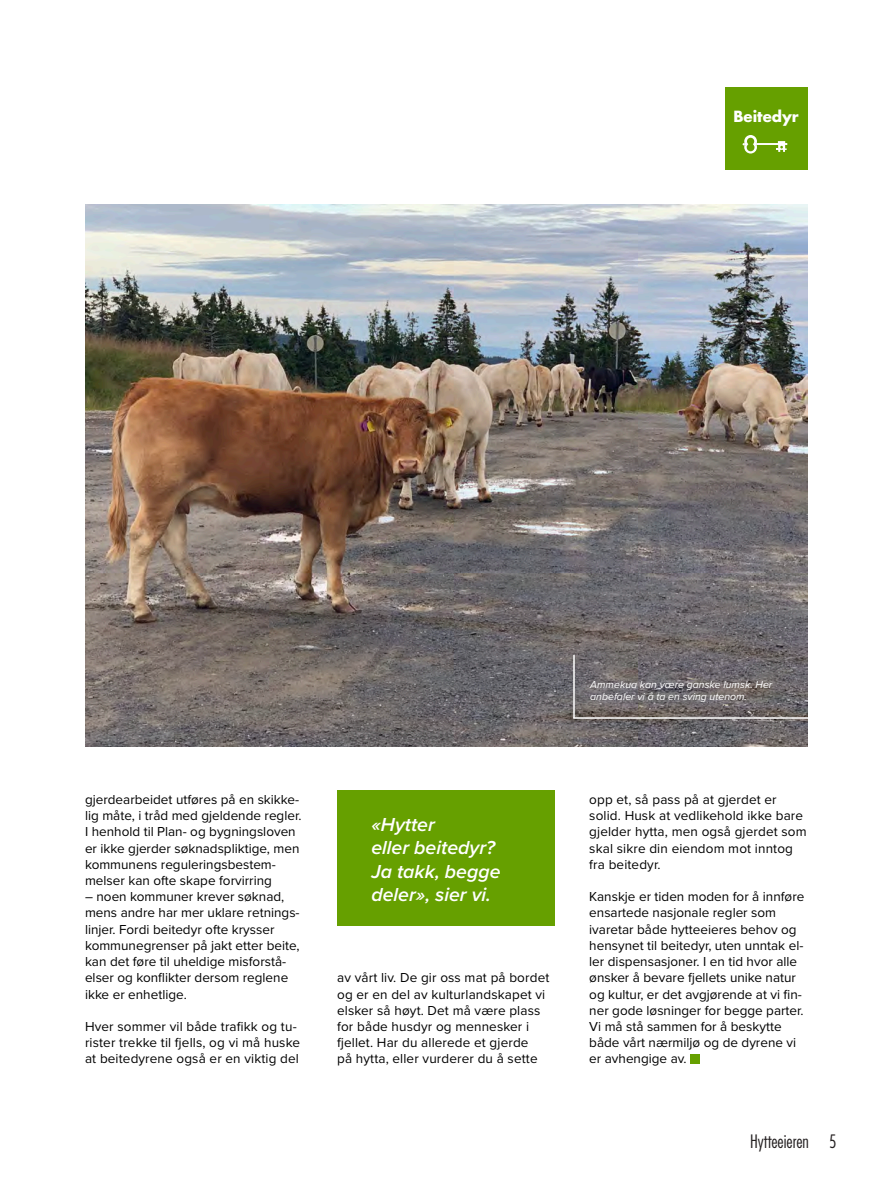
<style>
.page{position:relative;width:893px;height:1191px;background:#fff}
.page>*{position:absolute;margin:0;border:0;box-sizing:border-box;transform-origin:0 0}
.Sitat{font:italic 600 19.5px/23.4px "Proxima Nova";color:#fff}
.t1{font:300 condensed 18px "Futura Std";color:#231f20}
.Heading_i_temabokser{font:700 15px "Futura Std";color:#fff}
.Brødtekst{font:13.5px/16.2px "Proxima Nova";color:#000001}
.Fotokreditering{font:italic 10.5px/12.6px "Proxima Nova";color:#fff}
</style>
<div class="page">
<img style="left:85px;top:204px;width:722px;height:542px">
<div style="left:725px;top:87px;width:82px;height:83px;background:#66a000"></div>
<svg style="left:742px;top:135px;width:46px;height:18px"></svg>
<div style="left:690px;top:1054px;width:9px;height:9px;background:#66a000"></div>
<div style="left:337px;top:790px;width:218px;height:136px;background:#66a000"></div>
<hr style="left:573px;top:717px;width:279px;height:1px;background:#fff">
<hr style="left:573px;top:655px;width:2px;height:63px;background:#fff">
<p class="Heading_i_temabokser" style="left:733px;top:106px;width:67px">Beitedyr</p>
<p class="Brødtekst" style="left:85px;top:791px;width:218px">gjerdearbeidet utføres på en skikke&shy;lig måte, i tråd med gjeldende regler.<br>I henhold til Plan- og bygningsloven er ikke gjerder søknadspliktige, men kommunens reguleringsbestem&shy;melser kan ofte skape forvirring</p>
<p class="Brødtekst" style="left:85px;top:888px;width:216px">– noen kommuner krever søknad, mens andre har mer uklare retnings&shy;linjer. Fordi beitedyr ofte krysser kommunegrenser på jakt etter beite, kan det føre til uheldige misforstå&shy;elser og konflikter dersom reglene ikke er enhetlige.</p>
<p class="Brødtekst" style="left:85px;top:1017px;width:217px">Hver sommer vil både trafikk og tu&shy;rister trekke til fjells, og vi må huske at beitedyrene også er en viktig del</p>
<p class="Sitat" style="left:371px;top:812px;width:125px">«Hytter<br>eller beitedyr?</p>
<p class="Sitat" style="left:371px;top:858px;width:131px">Ja takk, begge deler», sier vi.</p>
<p class="Brødtekst" style="left:337px;top:969px;width:214px">av vårt liv. De gir oss mat på bordet og er en del av kulturlandskapet vi elsker så høyt. Det må være plass for både husdyr og mennesker i fjellet. Har du allerede et gjerde<br>på hytta, eller vurderer du å sette</p>
<p class="Fotokreditering" style="left:590px;top:677px;width:184px">Ammekua kan være ganske lumsk. Her anbefaler vi å ta en sving utenom.</p>
<p class="Brødtekst" style="left:589px;top:791px;width:219px">opp et, så pass på at gjerdet er solid. Husk at vedlikehold ikke bare gjelder hytta, men også gjerdet som skal sikre din eiendom mot inntog fra beitedyr.</p>
<p class="Brødtekst" style="left:589px;top:888px;width:217px">Kanskje er tiden moden for å innføre ensartede nasjonale regler som ivaretar både hytteeieres behov og hensynet til beitedyr, uten unntak el&shy;ler dispensasjoner. I en tid hvor alle ønsker å bevare fjellets unike natur og kultur, er det avgjørende at vi fin&shy;ner gode løsninger for begge parter.<br>Vi må stå sammen for å beskytte både vårt nærmiljø og de dyrene vi er avhengige av.</p>
<h2 class="t1" style="left:750px;top:1130px;width:88px">Hytteeieren 5</h2>
</div>
